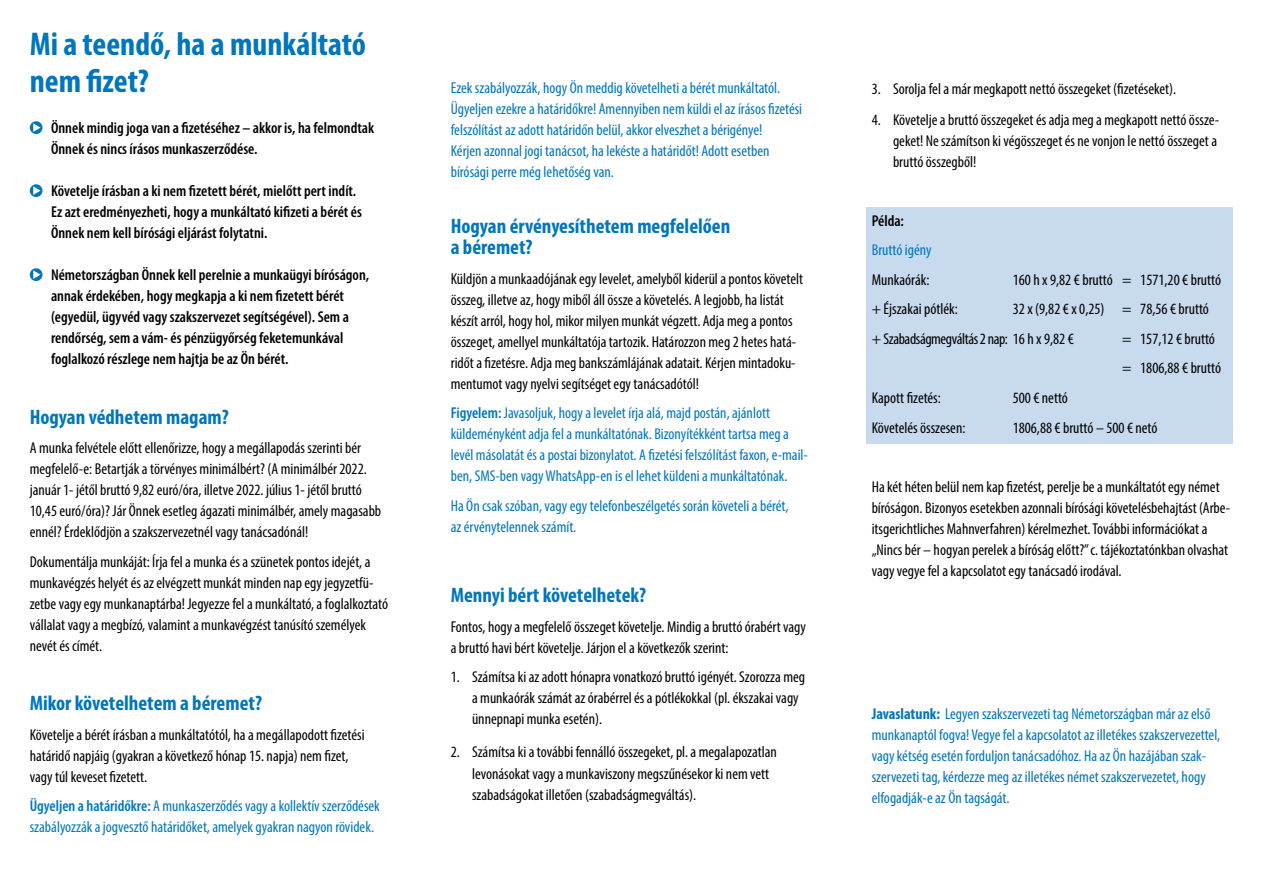
<style>
.page{position:relative;width:1263px;height:893px;background:#fff}
.page>*{position:absolute;margin:0;border:0;box-sizing:border-box;transform-origin:0 0}
.t1{font:700 condensed 33px/37.5px "Myriad Pro";color:#0076bd}
.t2{font:700 condensed 21px/21px "Myriad Pro";color:#0076bd}
.t3{font:condensed 15.75px/21px "Myriad Pro";color:#000}
.t4{font:condensed 15.75px/21px "Myriad Pro";color:#0076bd}
.t5{font:600 condensed 15.75px/21px "Myriad Pro";color:#000}
.t6{font:condensed 15.75px/29.5px "Myriad Pro";letter-spacing:-.025em;color:#000}
.s1{font-weight:600}
.s2{font-weight:700}
</style>
<div class="page">
<div style="left:866px;top:207px;width:367px;height:237px;background:#c8daee"></div>
<svg style="left:30px;top:121px;width:13px;height:13px"></svg>
<svg style="left:30px;top:184px;width:13px;height:13px"></svg>
<svg style="left:30px;top:268px;width:13px;height:13px"></svg>
<h1 class="t1" style="left:30px;top:24px;width:338px">Mi a teendő, ha a munkáltató nem fizet?</h1>
<p class="t5" style="left:51px;top:117px;width:325px">Önnek mindig joga van a fizetéséhez – akkor is, ha felmondtak<br>Önnek és nincs írásos munkaszerződése.</p>
<p class="t5" style="left:51px;top:180px;width:312px">Követelje írásban a ki nem fizetett bérét, mielőtt pert indít.<br>Ez azt eredményezheti, hogy a munkáltató kifizeti a bérét és<br>Önnek nem kell bírósági eljárást folytatni.</p>
<p class="t5" style="left:51px;top:264px;width:320px">Németországban Önnek kell perelnie a munkaügyi bíróságon, annak érdekében, hogy megkapja a ki nem fizetett bérét (egyedül, ügyvéd vagy szakszervezet segítségével). Sem a rendőrség, sem a vám- és pénzügyőrség feketemunkával foglalkozó részlege nem hajtja be az Ön bérét.</p>
<h2 class="t2" style="left:30px;top:406px;width:201px">Hogyan védhetem magam?</h2>
<p class="t3" style="left:30px;top:437px;width:353px">A munka felvétele előtt ellenőrizze, hogy a megállapodás szerinti bér megfelelő-e: Betartják a törvényes minimálbért? (A minimálbér 2022. január 1- jétől bruttó 9,82 euró/óra, illetve 2022. július 1- jétől bruttó 10,45 euró/óra)? Jár Önnek esetleg ágazati minimálbér, amely magasabb ennél? Érdeklődjön a szakszervezetnél vagy tanácsadónál!</p>
<p class="t3" style="left:30px;top:551px;width:360px">Dokumentálja munkáját: Írja fel a munka és a szünetek pontos idejét, a munkavégzés helyét és az elvégzett munkát minden nap egy jegyzetfü&shy;zetbe vagy egy munkanaptárba! Jegyezze fel a munkáltató, a foglalkoztató vállalat vagy a megbízó, valamint a munkavégzést tanúsító személyek nevét és címét.</p>
<h2 class="t2" style="left:30px;top:692px;width:234px">Mikor követelhetem a béremet?</h2>
<p class="t3" style="left:30px;top:724px;width:336px">Követelje a bérét írásban a munkáltatótól, ha a megállapodott fizetési határidő napjáig (gyakran a következő hónap 15. napja) nem fizet, vagy túl keveset fizetett.</p>
<p class="t4" style="left:30px;top:795px;width:352px"><span class="s1">Ügyeljen a határidőkre:</span> A munkaszerződés vagy a kollektív szerződések szabályozzák a jogvesztő határidőket, amelyek gyakran nagyon rövidek.</p>
<p class="t4" style="left:451px;top:77px;width:353px">Ezek szabályozzák, hogy Ön meddig követelheti a bérét munkáltatól.<br>Ügyeljen ezekre a határidőkre! Amennyiben nem küldi el az írásos fizetési felszólítást az adott határidőn belül, akkor elveszhet a bérigénye!<br>Kérjen azonnal jogi tanácsot, ha lekéste a határidőt! Adott esetben bírósági perre még lehetőség van.</p>
<h2 class="t2" style="left:451px;top:215px;width:281px">Hogyan érvényesíthetem megfelelően a béremet?</h2>
<p class="t3" style="left:451px;top:268px;width:354px">Küldjön a munkaadójának egy levelet, amelyből kiderül a pontos követelt összeg, illetve az, hogy miből áll össze a követelés. A legjobb, ha listát készít arról, hogy hol, mikor milyen munkát végzett. Adja meg a pontos összeget, amellyel munkáltatója tartozik. Határozzon meg 2 hetes hatá&shy;ridőt a fizetésre. Adja meg bankszámlájának adatait. Kérjen mintadoku&shy;mentumot vagy nyelvi segítséget egy tanácsadótól!</p>
<p class="t4" style="left:451px;top:402px;width:359px"><span class="s1">Figyelem:</span> Javasoljuk, hogy a levelet írja alá, majd postán, ajánlott küldeményként adja fel a munkáltatónak. Bizonyítékként tartsa meg a levél másolatát és a postai bizonylatot. A fizetési felszólítást faxon, e-mail&shy;ben, SMS-ben vagy WhatsApp-en is el lehet küldeni a munkáltatónak.</p>
<p class="t4" style="left:451px;top:495px;width:339px">Ha Ön csak szóban, vagy egy telefonbeszélgetés során követeli a bérét, az érvénytelennek számít.</p>
<h2 class="t2" style="left:451px;top:584px;width:197px">Mennyi bért követelhetek?</h2>
<p class="t3" style="left:451px;top:616px;width:357px">Fontos, hogy a megfelelő összeget követelje. Mindig a bruttó órabért vagy a bruttó havi bért követelje. Járjon el a következők szerint:</p>
<p class="t3" style="left:472px;top:666px;width:335px;text-indent:-21px">1. Számítsa ki az adott hónapra vonatkozó bruttó igényét. Szorozza meg a munkaórák számát az órabérrel és a pótlékokkal (pl. ékszakai vagy ünnepnapi munka esetén).</p>
<p class="t3" style="left:472px;top:740px;width:306px;line-height:22.5px;text-indent:-21px">2. Számítsa ki a további fennálló összegeket, pl. a megalapozatlan levonásokat vagy a munkaviszony megszűnésekor ki nem vett</p>
<p class="t3" style="left:472px;top:784px;width:226px">szabadságokat illetően (szabadságmegváltás).</p>
<p class="t3" style="left:872px;top:78px;width:306px">3. Sorolja fel a már megkapott nettó összegeket (fizetéseket).</p>
<p class="t3" style="left:893px;top:109px;width:328px;text-indent:-21px">4. Követelje a bruttó összegeket és adja meg a megkapott nettó össze&shy;geket! Ne számítson ki végösszeget és ne vonjon le nettó összeget a bruttó összegből!</p>
<p class="t5" style="left:872px;top:210px;width:34px">Példa:</p>
<p class="t4" style="left:872px;top:240px;width:61px">Bruttó igény</p>
<p class="t3" style="left:872px;top:269px;width:59px">Munkaórák:</p>
<p class="t3" style="left:1013px;top:269px;width:210px">160 h x 9,82 € bruttó = 1571,20 € bruttó</p>
<p class="t3" style="left:872px;top:299px;width:88px">+ Éjszakai pótlék:</p>
<p class="t6" style="left:872px;top:294px;width:339px;text-indent:141px">32 x (9,82 € x 0,25) = 78,56 € bruttó + Szabadságmegváltás 2 nap: 16 h x 9,82 €</p>
<p class="t3" style="left:1122px;top:324px;width:100px;line-height:29.5px">= 157,12 € bruttó = 1806,88 € bruttó</p>
<p class="t3" style="left:872px;top:387px;width:71px">Kapott fizetés:</p>
<p class="t3" style="left:1013px;top:387px;width:57px">500 € nettó</p>
<p class="t3" style="left:872px;top:417px;width:95px">Követelés összesen:</p>
<p class="t3" style="left:1013px;top:417px;width:146px">1806,88 € bruttó – 500 € netó</p>
<p class="t3" style="left:872px;top:476px;width:360px">Ha két héten belül nem kap fizetést, perelje be a munkáltatót egy német bíróságon. Bizonyos esetekben azonnali bírósági követelésbehajtást (Arbe&shy;itsgerichtliches Mahnverfahren) kérelmezhet. További információkat a „Nincs bér – hogyan perelek a bíróság előtt?” c. tájékoztatónkban olvashat vagy vegye fel a kapcsolatot egy tanácsadó irodával.</p>
<p class="t4" style="left:872px;top:703px;width:350px"><span class="s2">Javaslatunk:</span> Legyen szakszervezeti tag Németországban már az első munkanaptól fogva! Vegye fel a kapcsolatot az illetékes szakszervezettel, vagy kétség esetén forduljon tanácsadóhoz. Ha az Ön hazájában szak&shy;szervezeti tag, kérdezze meg az illetékes német szakszervezetet, hogy elfogadják-e az Ön tagságát.</p>
</div>
